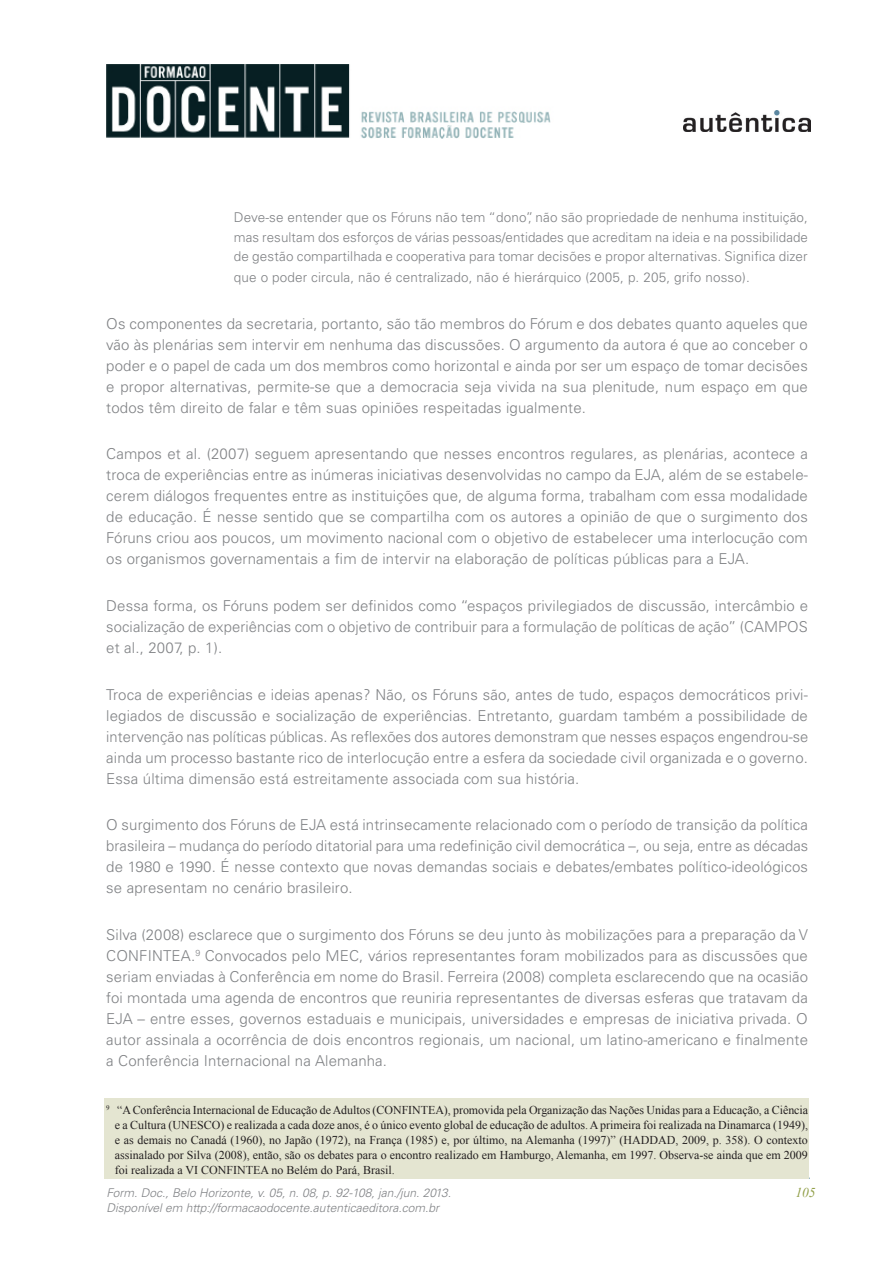
<style>
.page{position:relative;width:893px;height:1263px;background:#fff}
.page>*{position:absolute;margin:0;border:0;box-sizing:border-box;transform-origin:0 0}
.Texto_corrido{font:300 15px/21px "Univers LT Std";letter-spacing:.01em;color:#808285;text-align:justify}
.Recuado{font:300 13.5px/19.5px "Univers LT Std";letter-spacing:.01em;color:#808285;text-align:justify}
.t1{font:italic 13.5px "Times New Roman";color:#919f48}
.Nota_de_Rodape{font:12px/15px "Times New Roman";color:#231f20;text-align:justify}
.t2{font:italic 300 12px "Univers LT Std";color:#808285}
</style>
<div class="page">
<img style="left:106px;top:65px;width:445px;height:73px">
<img style="left:684px;top:110px;width:126px;height:22px">
<div style="left:104px;top:1099px;width:705px;height:80px;background:#e4e5d1"></div>
<p class="Recuado" style="left:234px;top:208px;width:576px">Deve-se entender que os Fóruns não tem “dono”, não são propriedade de nenhuma instituição, mas resultam dos esforços de várias pessoas/entidades que acreditam na ideia e na possibilidade de gestão compartilhada e cooperativa para tomar decisões e propor alternativas. Significa dizer</p>
<p class="Recuado" style="left:234px;top:268px;width:517px">que o poder circula, não é centralizado, não é hierárquico (2005, p. 205, grifo nosso).</p>
<p class="Texto_corrido" style="left:106px;top:313px;width:703px">Os componentes da secretaria, portanto, são tão membros do Fórum e dos debates quanto aqueles que vão às plenárias sem intervir em nenhuma das discussões. O argumento da autora é que ao conceber o poder e o papel de cada um dos membros como horizontal e ainda por ser um espaço de tomar decisões e propor alternativas, permite-se que a democracia seja vivida na sua plenitude, num espaço em que todos têm direito de falar e têm suas opiniões respeitadas igualmente.</p>
<p class="Texto_corrido" style="left:106px;top:444px;width:703px">Campos et al. (2007) seguem apresentando que nesses encontros regulares, as plenárias, acontece a troca de experiências entre as inúmeras iniciativas desenvolvidas no campo da EJA, além de se estabele&shy;cerem diálogos frequentes entre as instituições que, de alguma forma, trabalham com essa modalidade de educação. É nesse sentido que se compartilha com os autores a opinião de que o surgimento dos Fóruns criou aos poucos, um movimento nacional com o objetivo de estabelecer uma interlocução com os organismos governamentais a fim de intervir na elaboração de políticas públicas para a EJA.</p>
<p class="Texto_corrido" style="left:106px;top:595px;width:703px">Dessa forma, os Fóruns podem ser definidos como “espaços privilegiados de discussão, intercâmbio e socialização de experiências com o objetivo de contribuir para a formulação de políticas de ação” (CAMPOS et al., 2007, p. 1).</p>
<p class="Texto_corrido" style="left:106px;top:684px;width:704px">Troca de experiências e ideias apenas? Não, os Fóruns são, antes de tudo, espaços democráticos privi&shy;legiados de discussão e socialização de experiências. Entretanto, guardam também a possibilidade de intervenção nas políticas públicas. As reflexões dos autores demonstram que nesses espaços engendrou-se ainda um processo bastante rico de interlocução entre a esfera da sociedade civil organizada e o governo.<br>Essa última dimensão está estreitamente associada com sua história.</p>
<p class="Texto_corrido" style="left:106px;top:814px;width:703px">O surgimento dos Fóruns de EJA está intrinsecamente relacionado com o período de transição da política brasileira – mudança do período ditatorial para uma redefinição civil democrática –, ou seja, entre as décadas de 1980 e 1990. É nesse contexto que novas demandas sociais e debates/embates político-ideológicos se apresentam no cenário brasileiro.</p>
<p class="Texto_corrido" style="left:106px;top:924px;width:703px">Silva (2008) esclarece que o surgimento dos Fóruns se deu junto às mobilizações para a preparação da V CONFINTEA.<sup>9</sup> Convocados pelo MEC, vários representantes foram mobilizados para as discussões que seriam enviadas à Conferência em nome do Brasil. Ferreira (2008) completa esclarecendo que na ocasião foi montada uma agenda de encontros que reuniria representantes de diversas esferas que tratavam da EJA – entre esses, governos estaduais e municipais, universidades e empresas de iniciativa privada. O autor assinala a ocorrência de dois encontros regionais, um nacional, um latino-americano e finalmente a Conferência Internacional na Alemanha.</p>
<p class="Nota_de_Rodape" style="left:115px;top:1102px;width:695px;text-indent:-8px"><sup>9</sup> “A Conferência Internacional de Educação de Adultos (CONFINTEA), promovida pela Organização das Nações Unidas para a Educação, a Ciência e a Cultura (UNESCO) e realizada a cada doze anos, é o único evento global de educação de adultos. A primeira foi realizada na Dinamarca (1949), e as demais no Canadá (1960), no Japão (1972), na França (1985) e, por último, na Alemanha (1997)” (HADDAD, 2009, p. 358). O contexto assinalado por Silva (2008), então, são os debates para o encontro realizado em Hamburgo, Alemanha, em 1997. Observa-se ainda que em 2009 foi realizada a VI CONFINTEA no Belém do Pará, Brasil.</p>
<p class="t2" style="left:107px;top:1186px;width:346px">Form. Doc., Belo Horizonte, v. 05, n. 08, p. 92-108, jan./jun. 2013.</p>
<p class="t1" style="left:795px;top:1183px;width:22px">105</p>
<p class="t2" style="left:107px;top:1200px;width:334px">Disponível em http://formacaodocente.autenticaeditora.com.br</p>
</div>
